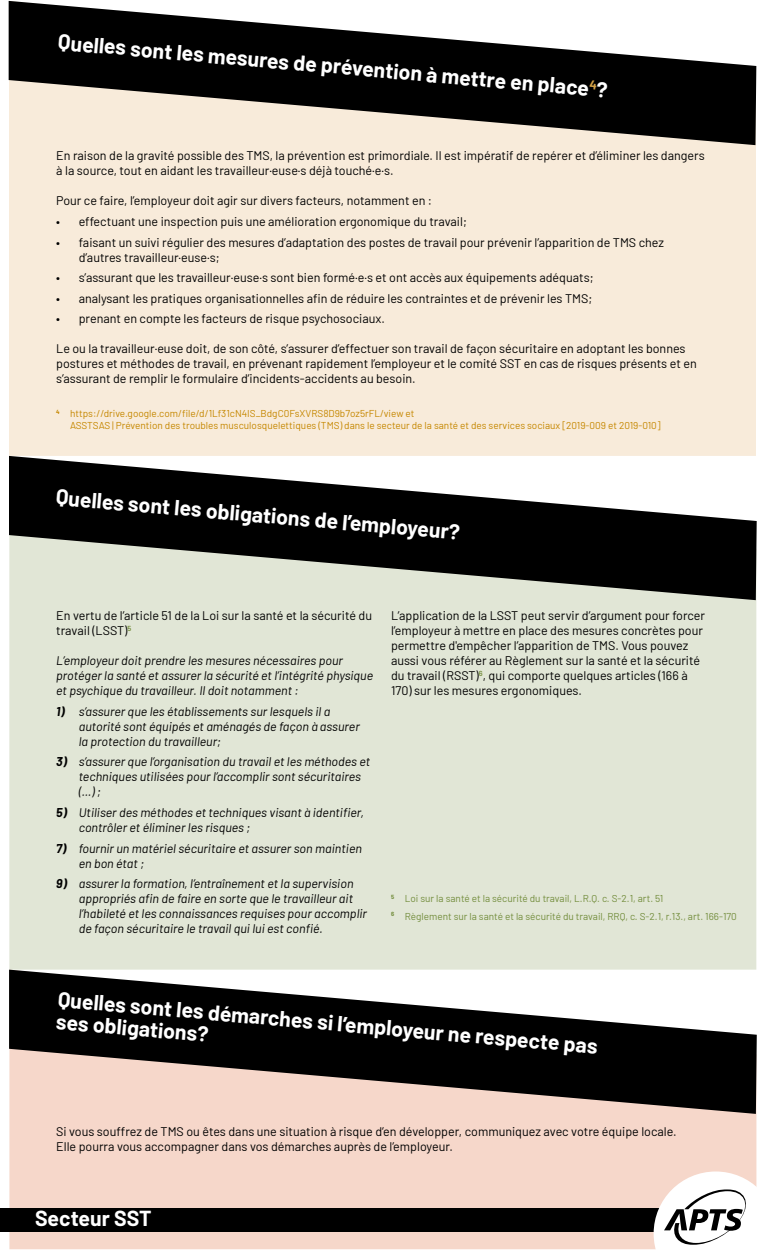
<style>
.page{position:relative;width:765px;height:1260px;background:#fff}
.page>*{position:absolute;margin:0;border:0;box-sizing:border-box;transform-origin:0 0}
.t1{font:700 21.25px/22.5px "Barlow";color:#fff}
.t2{font:12.5px/15px "Barlow";color:#000}
.t3{font:italic 12.5px/15px "Barlow";color:#000}
.t4{font:10px/12px "Barlow";color:#c58700}
.t5{font:10px/17.6px "Barlow";color:#748e3e}
.s1{font-weight:700}
</style>
<div class="page">
<div style="left:9px;top:145px;width:747px;height:311px;background:#f8ebda"></div>
<svg style="left:9px;top:1px;width:747px;height:144px;fill:#000"></svg>
<div style="left:9px;top:600px;width:747px;height:370px;background:#e1e6d6"></div>
<svg style="left:9px;top:456px;width:748px;height:144px;fill:#000"></svg>
<div style="left:9px;top:1114px;width:747px;height:135px;background:#f6d7ca"></div>
<div style="left:0;top:1208px;width:765px;height:23px;background:#000"></div>
<svg style="left:9px;top:970px;width:748px;height:144px;fill:#000"></svg>
<svg style="left:654px;top:1172px;width:111px;height:78px"></svg>
<h1 class="t1" style="left:59px;top:29px;width:553px;rotate:5deg">Quelles sont les mesures de prévention à mettre en place<sup>4</sup>?</h1>
<p class="t2" style="left:56px;top:147px;width:650px">En raison de la gravité possible des TMS, la prévention est primordiale. Il est impératif de repérer et d’éliminer les dangers à la source, tout en aidant les travailleur·euse·s déjà touché·e·s.</p>
<p class="t2" style="left:56px;top:192px;width:377px">Pour ce faire, l’employeur doit agir sur divers facteurs, notamment en :</p>
<p class="t2" style="left:56px;top:213px;width:412px">• effectuant une inspection puis une amélioration ergonomique du travail;</p>
<p class="t2" style="left:79px;top:234px;width:587px;text-indent:-22px">• faisant un suivi régulier des mesures d’adaptation des postes de travail pour prévenir l’apparition de TMS chez d’autres travailleur·euse·s;</p>
<p class="t2" style="left:56px;top:269px;width:539px">• s’assurant que les travailleur·euse·s sont bien formé·e·s et ont accès aux équipements adéquats;</p>
<p class="t2" style="left:56px;top:290px;width:538px">• analysant les pratiques organisationnelles afin de réduire les contraintes et de prévenir les TMS;</p>
<p class="t2" style="left:56px;top:310px;width:330px">• prenant en compte les facteurs de risque psychosociaux.</p>
<p class="t2" style="left:56px;top:340px;width:642px">Le ou la travailleur·euse doit, de son côté, s’assurer d’effectuer son travail de façon sécuritaire en adoptant les bonnes postures et méthodes de travail, en prévenant rapidement l’employeur et le comité SST en cas de risques présents et en s’assurant de remplir le formulaire d’incidents-accidents au besoin.</p>
<p class="t4" style="left:70px;top:407px;width:592px;text-indent:-14px"><sup>4</sup> https://drive.google.com/file/d/1Lf31cN4IS_BdgC0FsXVRS8D9b7oz5rFL/view et<br>ASSTSAS | Prévention des troubles musculosquelettiques (TMS) dans le secteur de la santé et des services sociaux [2019‐009 et 2019‐010]</p>
<h1 class="t1" style="left:57px;top:484px;width:407px;rotate:5deg">Quelles sont les obligations de l’employeur?</h1>
<p class="t2" style="left:56px;top:607px;width:317px">En vertu de l’article 51 de la Loi sur la santé et la sécurité du travail (LSST)<sup>5</sup></p>
<p class="t3" style="left:56px;top:652px;width:319px">L’employeur doit prendre les mesures nécessaires pour protéger la santé et assurer la sécurité et l’intégrité physique et psychique du travailleur. Il doit notamment :</p>
<p class="t3" style="left:79px;top:703px;width:283px;text-indent:-22px"><span class="s1">1)</span> s’assurer que les établissements sur lesquels il a autorité sont équipés et aménagés de façon à assurer la protection du travailleur;</p>
<p class="t3" style="left:79px;top:753px;width:293px;text-indent:-22px"><span class="s1">3)</span> s’assurer que l’organisation du travail et les méthodes et techniques utilisées pour l’accomplir sont sécuritaires (…) ;</p>
<p class="t3" style="left:79px;top:804px;width:287px;text-indent:-22px"><span class="s1">5)</span> Utiliser des méthodes et techniques visant à identifier, contrôler et éliminer les risques ;</p>
<p class="t3" style="left:79px;top:840px;width:285px;text-indent:-22px"><span class="s1">7)</span> fournir un matériel sécuritaire et assurer son maintien en bon état ;</p>
<p class="t3" style="left:79px;top:875px;width:290px;text-indent:-22px"><span class="s1">9)</span> assurer la formation, l’entraînement et la supervision appropriés afin de faire en sorte que le travailleur ait l’habileté et les connaissances requises pour accomplir de façon sécuritaire le travail qui lui est confié.</p>
<p class="t2" style="left:391px;top:607px;width:316px">L’application de la LSST peut servir d’argument pour forcer l’employeur à mettre en place des mesures concrètes pour permettre d'empêcher l’apparition de TMS. Vous pouvez aussi vous référer au Règlement sur la santé et la sécurité du travail (RSST)<sup>6</sup>, qui comporte quelques articles (166 à 170) sur les mesures ergonomiques.</p>
<p class="t5" style="left:391px;top:889px;width:347px"><sup>5</sup> Loi sur la santé et la sécurité du travail, L.R.Q. c. S-2.1, art. 51<br><sup>6</sup> Règlement sur la santé et la sécurité du travail, RRQ, c. S-2.1, r.13., art. 166-170</p>
<h1 class="t1" style="left:59px;top:986px;width:543px;rotate:5deg">Quelles sont les démarches si l’employeur ne respecte pas ses obligations?</h1>
<p class="t2" style="left:56px;top:1123px;width:622px">Si vous souffrez de TMS ou êtes dans une situation à risque d’en développer, communiquez avec votre équipe locale.<br>Elle pourra vous accompagner dans vos démarches auprès de l’employeur.</p>
<h1 class="t1" style="left:35px;top:1205px;width:118px">Secteur SST</h1>
</div>
